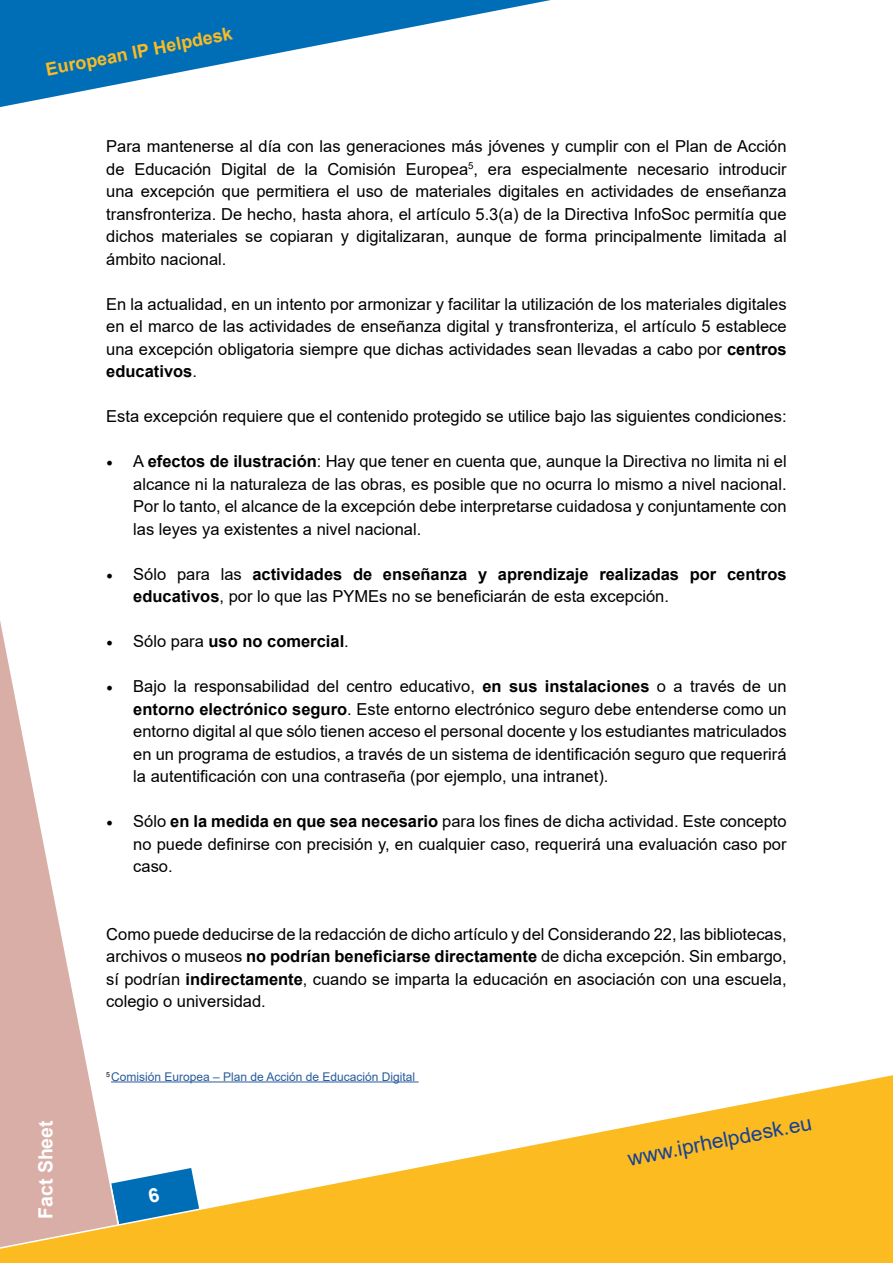
<style>
.page{position:relative;width:893px;height:1263px;background:#fff}
.page>*{position:absolute;margin:0;border:0;box-sizing:border-box;transform-origin:0 0}
.t1{font:21px "Arial";color:#164194}
.t2{font:700 19.5px "Arial";color:#fff}
.t3{font:700 18px "Arial";color:#fbbb21}
.t4{font:16.5px/22.5px "Arial";color:#000;text-align:justify}
.t5{font:700 16.5px/22.5px "Arial";color:#000}
.t6{font:12px "Arial";color:#275b9b}
.s1{font-weight:700}
.s2{font-family:"Minion Pro";font-size:18px}
.s3{font-family:"Minion Pro";font-weight:400;font-size:18px}
.s4{font-weight:400}
</style>
<div class="page">
<svg style="left:0;top:621px;width:87px;height:444px"></svg>
<svg style="left:0;top:1065px;width:893px;height:198px"></svg>
<svg style="left:0;top:0;width:551px;height:107px"></svg>
<hr style="left:111px;top:1081px;width:308px;height:1px;background:#275b9b">
<svg style="left:111px;top:1168px;width:88px;height:58px"></svg>
<p class="t3" style="left:44px;top:57px;width:191px;rotate:-11deg">European IP Helpdesk</p>
<p class="t4" style="left:106px;top:135px;width:682px">Para mantenerse al día con las generaciones más jóvenes y cumplir con el Plan de Acción de Educación Digital de la Comisión Europea<sup>5</sup>, era especialmente necesario introducir una excepción que permitiera el uso de materiales digitales en actividades de enseñanza transfronteriza. De hecho, hasta ahora, el artículo 5.3(a) de la Directiva InfoSoc permitía que dichos materiales se copiaran y digitalizaran, aunque de forma principalmente limitada al ámbito nacional.</p>
<p class="t4" style="left:106px;top:293px;width:682px">En la actualidad, en un intento por armonizar y facilitar la utilización de los materiales digitales en el marco de las actividades de enseñanza digital y transfronteriza, el artículo 5 establece una excepción obligatoria siempre que dichas actividades sean llevadas a cabo por <span class="s1">centros educativos</span>.</p>
<p class="t4" style="left:106px;top:405px;width:682px">Esta excepción requiere que el contenido protegido se utilice bajo las siguientes condiciones:</p>
<p class="t4" style="left:133px;top:450px;width:655px;text-indent:-27px"><span class="s2">•</span> A <span class="s1">efectos de ilustración</span>: Hay que tener en cuenta que, aunque la Directiva no limita ni el alcance ni la naturaleza de las obras, es posible que no ocurra lo mismo a nivel nacional.<br>Por lo tanto, el alcance de la excepción debe interpretarse cuidadosa y conjuntamente con las leyes ya existentes a nivel nacional.</p>
<p class="t5" style="left:133px;top:563px;width:655px;text-indent:-27px"><span class="s3">•</span> <span class="s4">Sólo para las</span> actividades de enseñanza y aprendizaje realizadas por centros educativos<span class="s4">, por lo que las PYMEs no se beneficiarán de esta excepción.</span></p>
<p class="t5" style="left:106px;top:630px;width:244px"><span class="s3">•</span> <span class="s4">Sólo para</span> uso no comercial<span class="s4">.</span></p>
<p class="t4" style="left:133px;top:675px;width:655px;text-indent:-27px"><span class="s2">•</span> Bajo la responsabilidad del centro educativo, <span class="s1">en sus instalaciones</span> o a través de un <span class="s1">entorno electrónico seguro</span>. Este entorno electrónico seguro debe entenderse como un entorno digital al que sólo tienen acceso el personal docente y los estudiantes matriculados en un programa de estudios, a través de un sistema de identificación seguro que requerirá la autentificación con una contraseña (por ejemplo, una intranet).</p>
<p class="t4" style="left:133px;top:810px;width:655px;text-indent:-27px"><span class="s2">•</span> Sólo <span class="s1">en la medida en que sea necesario</span> para los fines de dicha actividad. Este concepto no puede definirse con precisión y, en cualquier caso, requerirá una evaluación caso por caso.</p>
<p class="t4" style="left:106px;top:923px;width:682px">Como puede deducirse de la redacción de dicho artículo y del Considerando 22, las bibliotecas, archivos o museos <span class="s1">no podrían beneficiarse directamente</span> de dicha excepción. Sin embargo, sí podrían <span class="s1">indirectamente</span>, cuando se imparta la educación en asociación con una escuela, colegio o universidad.</p>
<p class="t2" style="left:32px;top:1219px;width:100px;rotate:-90deg">Fact Sheet</p>
<p class="t6" style="left:106px;top:1068px;width:310px"><sup>5</sup> Comisión Europea – Plan de Acción de Educación Digital</p>
<p class="t1" style="left:625px;top:1144px;width:188px;rotate:-11deg">www.iprhelpdesk.eu</p>
</div>
